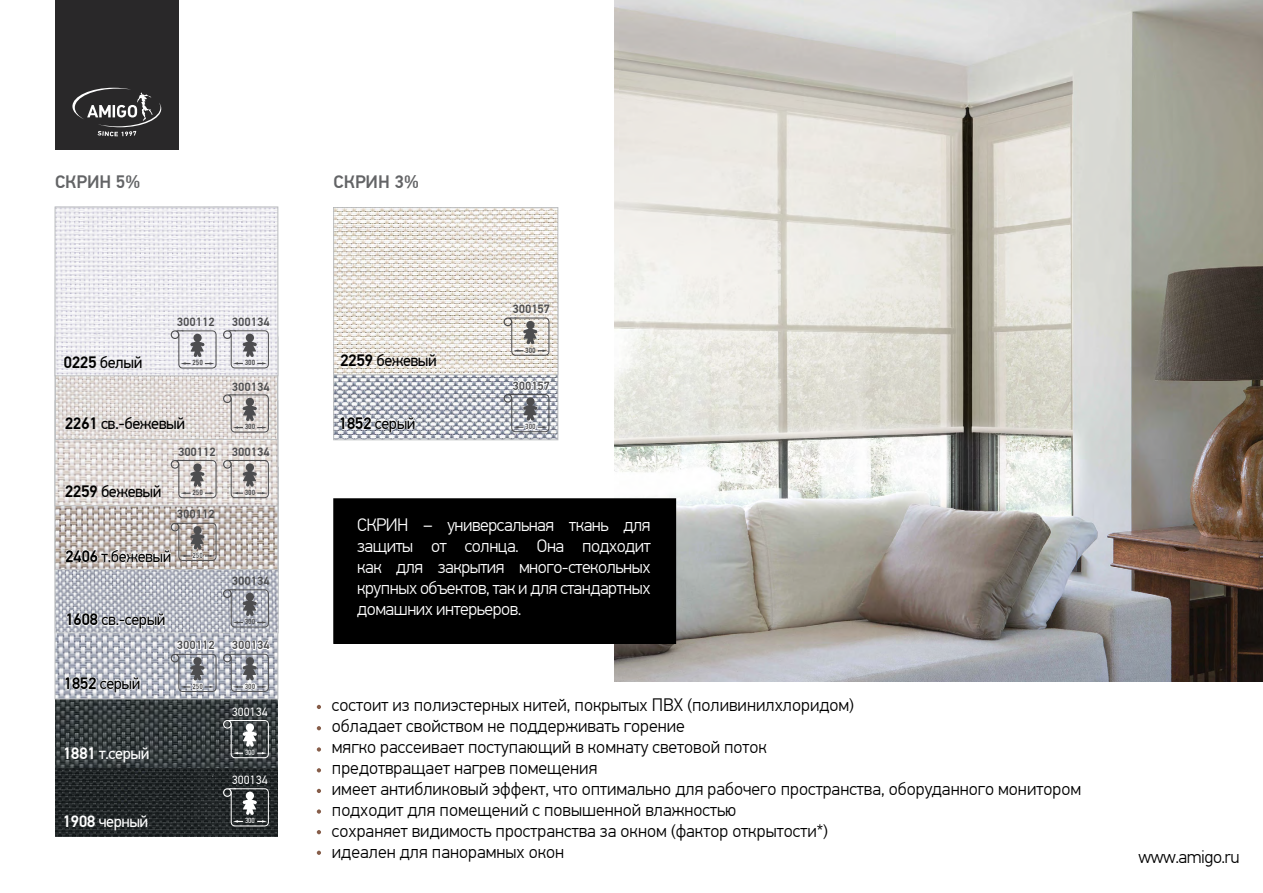
<style>
.page{position:relative;width:1263px;height:893px;background:#fff}
.page>*{position:absolute;margin:0;border:0;box-sizing:border-box;transform-origin:0 0}
.t1{font:300 18px/21px "PF Din Text Pro";color:#000}
.t2{font:300 18px/21px "PF Din Text Pro";letter-spacing:-.025em;color:#fff;text-align:justify}
.t3{font:500 18px "PF Din Text Pro";color:#636466}
.t4{font:300 18px "PF Din Text Pro";letter-spacing:-.03em;color:#000}
.t5{font:16.5px "PF Din Text Pro";letter-spacing:-.03em;color:#000}
.t6{font:16.5px "PF Din Text Pro";letter-spacing:-.03em;color:#fff}
.t7{font:500 12px "PF Din Text Pro";color:#4d4d4f}
.t8{font:12px "PF Din Text Pro";color:#fff}
.t9{font:500 7.5px "PF Din Text Cond Pro";color:#4d4d4f}
.t10{font:7.5px "PF Din Text Cond Pro";color:#fff}
.s1{font-weight:500}
</style>
<div class="page">
<img style="left:614px;top:0;width:649px;height:681px">
<div style="left:334px;top:499px;width:341px;height:144px;background:#000"></div>
<div style="left:333px;top:498px;width:343px;height:146px;border:2px solid #000"></div>
<img style="left:55px;top:767px;width:223px;height:69px">
<svg style="left:223px;top:787px;width:46px;height:39px;background:#505455"></svg>
<img style="left:55px;top:699px;width:223px;height:68px">
<svg style="left:223px;top:719px;width:46px;height:39px;background:#626768"></svg>
<img style="left:57px;top:633px;width:219px;height:64px">
<svg style="left:65px;top:676px;width:75px;height:17px"></svg>
<svg style="left:171px;top:639px;width:46px;height:53px"></svg>
<svg style="left:223px;top:639px;width:48px;height:53px"></svg>
<img style="left:57px;top:570px;width:220px;height:61px">
<div style="left:55px;top:467px;width:224px;height:166px;border:1px solid #cccecf"></div>
<img style="left:57px;top:506px;width:219px;height:62px">
<svg style="left:65px;top:522px;width:152px;height:41px;background:#c2bbb7"></svg>
<img style="left:335px;top:375px;width:221px;height:63px">
<svg style="left:340px;top:416px;width:75px;height:17px"></svg>
<svg style="left:504px;top:379px;width:47px;height:53px"></svg>
<div style="left:55px;top:0;width:124px;height:150px;background:#292829"></div>
<svg style="left:72px;top:88px;width:89px;height:48px"></svg>
<img style="left:335px;top:209px;width:221px;height:164px">
<div style="left:333px;top:207px;width:225px;height:168px;border:1px solid #bcbec0"></div>
<img style="left:57px;top:440px;width:219px;height:64px">
<svg style="left:223px;top:459px;width:46px;height:39px;background:#c0bbb9"></svg>
<svg style="left:171px;top:459px;width:46px;height:39px;background:#c1bcba"></svg>
<svg style="left:504px;top:317px;width:45px;height:39px"></svg>
<img style="left:57px;top:376px;width:219px;height:62px">
<img style="left:57px;top:209px;width:219px;height:165px">
<div style="left:55px;top:207px;width:223px;height:169px;border:1px solid #bcbec0"></div>
<svg style="left:223px;top:329px;width:46px;height:39px"></svg>
<svg style="left:171px;top:330px;width:46px;height:39px"></svg>
<svg style="left:67px;top:613px;width:98px;height:16px"></svg>
<svg style="left:223px;top:394px;width:46px;height:39px;background:#bfbab9"></svg>
<svg style="left:223px;top:589px;width:46px;height:38px;background:#a1a4ac"></svg>
<svg style="left:317px;top:705px;width:4px;height:4px"></svg>
<svg style="left:317px;top:726px;width:4px;height:4px"></svg>
<svg style="left:317px;top:747px;width:4px;height:5px"></svg>
<svg style="left:317px;top:768px;width:4px;height:4px"></svg>
<svg style="left:317px;top:789px;width:4px;height:4px"></svg>
<svg style="left:317px;top:809px;width:4px;height:5px"></svg>
<svg style="left:317px;top:830px;width:4px;height:4px"></svg>
<svg style="left:317px;top:851px;width:4px;height:4px"></svg>
<p class="t3" style="left:55px;top:171px;width:87px">СКРИН 5%</p>
<p class="t3" style="left:334px;top:171px;width:87px">СКРИН 3%</p>
<p class="t7" style="left:177px;top:315px;width:39px">300112</p>
<p class="t7" style="left:232px;top:315px;width:39px">300134</p>
<p class="t5" style="left:64px;top:353px;width:80px"><span class="s1">0225</span> белый</p>
<p class="t9" style="left:192px;top:358px;width:12px">250</p>
<p class="t9" style="left:245px;top:358px;width:12px">300</p>
<p class="t7" style="left:232px;top:379px;width:39px">300134</p>
<p class="t5" style="left:340px;top:351px;width:98px"><span class="s1">2259</span> бежевый</p>
<p class="t7" style="left:512px;top:302px;width:39px">300157</p>
<p class="t9" style="left:525px;top:346px;width:12px">300</p>
<p class="t7" style="left:512px;top:378px;width:39px">300157</p>
<p class="t5" style="left:65px;top:414px;width:122px"><span class="s1">2261</span> св.-бежевый</p>
<p class="t9" style="left:245px;top:422px;width:12px">300</p>
<p class="t7" style="left:178px;top:444px;width:39px">300112</p>
<p class="t7" style="left:232px;top:444px;width:39px">300134</p>
<p class="t5" style="left:65px;top:482px;width:98px"><span class="s1">2259</span> бежевый</p>
<p class="t9" style="left:192px;top:488px;width:12px">250</p>
<p class="t9" style="left:245px;top:488px;width:12px">300</p>
<p class="t7" style="left:177px;top:507px;width:39px">300112</p>
<p class="t5" style="left:65px;top:546px;width:108px"><span class="s1">2406</span> т.бежевый</p>
<p class="t9" style="left:192px;top:551px;width:12px">250</p>
<p class="t5" style="left:65px;top:610px;width:102px"><span class="s1">1608</span> св.-серый</p>
<p class="t7" style="left:232px;top:574px;width:39px">300134</p>
<p class="t9" style="left:245px;top:617px;width:12px">300</p>
<p class="t7" style="left:177px;top:638px;width:39px">300112</p>
<p class="t7" style="left:232px;top:638px;width:39px">300134</p>
<p class="t5" style="left:64px;top:673px;width:79px"><span class="s1">1852</span> серый</p>
<p class="t9" style="left:192px;top:682px;width:12px">250</p>
<p class="t9" style="left:245px;top:682px;width:12px">300</p>
<p class="t8" style="left:232px;top:704px;width:37px">300134</p>
<p class="t6" style="left:63px;top:743px;width:88px"><span class="s1">1881</span> т.серый</p>
<p class="t10" style="left:245px;top:748px;width:11px">300</p>
<p class="t8" style="left:232px;top:773px;width:37px">300134</p>
<p class="t6" style="left:62px;top:811px;width:87px"><span class="s1">1908</span> черный</p>
<p class="t10" style="left:245px;top:816px;width:11px">300</p>
<p class="t5" style="left:339px;top:413px;width:79px"><span class="s1">1852</span> серый</p>
<p class="t9" style="left:525px;top:422px;width:12px">300</p>
<p class="t2" style="left:357px;top:515px;width:295px">СКРИН – универсальная ткань для защиты от солнца. Она подходит как для закрытия много-стекольных крупных объектов, так и для стандартных домашних интерьеров.</p>
<p class="t1" style="left:332px;top:694px;width:751px">состоит из полиэстерных нитей, покрытых ПВХ (поливинилхлоридом)<br>обладает свойством не поддерживать горение<br>мягко рассеивает поступающий в комнату световой поток<br>предотвращает нагрев помещения<br>имеет антибликовый эффект, что оптимально для рабочего пространства, оборуданного монитором подходит для помещений с повышенной влажностью<br>сохраняет видимость пространства за окном (фактор открытости*)<br>идеален для панорамных окон</p>
<p class="t4" style="left:1138px;top:846px;width:103px">www.amigo.ru</p>
</div>
